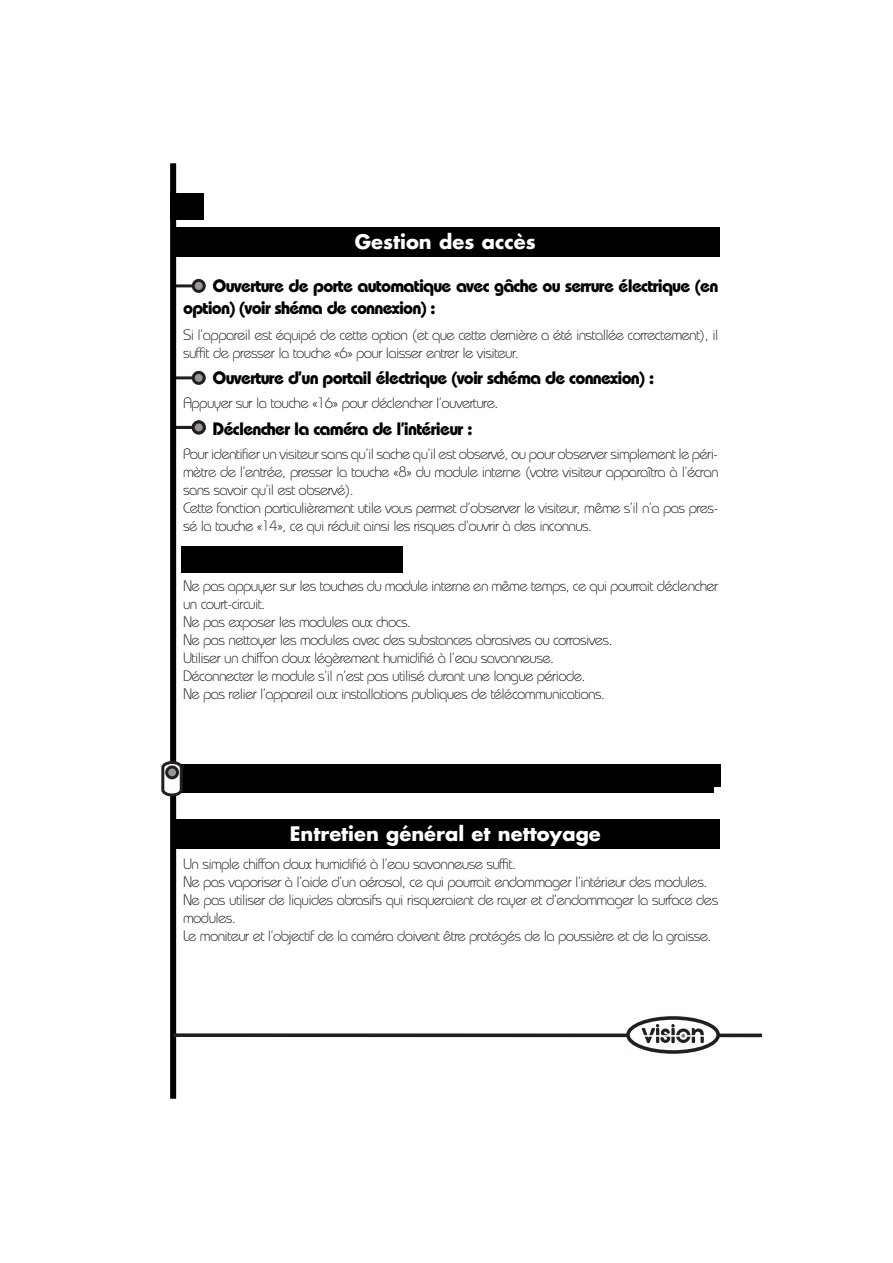
<style>
.page{position:relative;width:893px;height:1263px;background:#fff}
.page>*{position:absolute;margin:0;border:0;box-sizing:border-box;transform-origin:0 0}
.t1{font:700 19.5px "Futura";color:#fff}
.t2{font:700 18px/21.6px "Bauhaus";letter-spacing:-.045em;color:#000}
.t3{font:300 15px/18px "Bauhaus";letter-spacing:-.045em;color:#000}
</style>
<div class="page">
<div style="left:171px;top:193px;width:33px;height:26px;background:#000"></div>
<div style="left:171px;top:227px;width:548px;height:30px;background:#000"></div>
<hr style="left:171px;top:284px;width:26px;height:3px;background:#231f20">
<div style="left:192px;top:279px;width:14px;height:14px;background:#989898;border:3px solid #231f20;border-radius:50%"></div>
<hr style="left:171px;top:376px;width:26px;height:3px;background:#231f20">
<div style="left:192px;top:371px;width:14px;height:14px;background:#989898;border:3px solid #231f20;border-radius:50%"></div>
<hr style="left:171px;top:426px;width:26px;height:3px;background:#231f20">
<div style="left:192px;top:420px;width:14px;height:14px;background:#989898;border:3px solid #231f20;border-radius:50%"></div>
<div style="left:170px;top:163px;width:6px;height:936px;background:#000"></div>
<svg style="left:626px;top:1016px;width:94px;height:38px"></svg>
<svg style="left:173px;top:1024px;width:589px;height:20px"></svg>
<div style="left:182px;top:547px;width:221px;height:26px;background:#000"></div>
<div style="left:172px;top:764px;width:548px;height:23px;background:#000"></div>
<div style="left:179px;top:769px;width:534px;height:24px;background:#000"></div>
<svg style="left:161px;top:760px;width:22px;height:38px"></svg>
<div style="left:165px;top:765px;width:14px;height:14px;background:#989898;border:3px solid #231f20;border-radius:50%"></div>
<div style="left:171px;top:819px;width:548px;height:30px;background:#000"></div>
<h1 class="t1" style="left:355px;top:232px;width:182px">Gestion des accès</h1>
<p class="t2" style="left:183px;top:277px;width:536px;text-indent:29px">Ouverture de porte automatique avec gâche ou serrure électrique (en option) (voir shéma de connexion) :</p>
<p class="t3" style="left:183px;top:327px;width:536px">Si l’appareil est équipé de cette option (et que cette dernière a été installée correctement), il suffit de presser la touche «6» pour laisser entrer le visiteur.</p>
<p class="t2" style="left:212px;top:369px;width:443px">Ouverture d’un portail électrique (voir schéma de connexion) :</p>
<p class="t3" style="left:183px;top:396px;width:317px">Appuyer sur la touche «16» pour déclencher l’ouverture.</p>
<p class="t2" style="left:212px;top:419px;width:261px">Déclencher la caméra de l’intérieur :</p>
<p class="t3" style="left:183px;top:446px;width:537px">Pour identifier un visiteur sans qu’il sache qu’il est observé, ou pour observer simplement le péri&shy;mètre de l’entrée, presser la touche «8» du module interne (votre visiteur apparaîtra à l’écran sans savoir qu’il est observé).<br>Cette fonction particulièrement utile vous permet d’observer le visiteur, même s’il n’a pas pres&shy;sé la touche «14», ce qui réduit ainsi les risques d’ouvrir à des inconnus.</p>
<p class="t3" style="left:183px;top:578px;width:536px">Ne pas appuyer sur les touches du module interne en même temps, ce qui pourrait déclencher un court-circuit.<br>Ne pas exposer les modules aux chocs.<br>Ne pas nettoyer les modules avec des substances abrasives ou corrosives.<br>Utiliser un chiffon doux légèrement humidifié à l’eau savonneuse.<br>Déconnecter le module s’il n’est pas utilisé durant une longue période.<br>Ne pas relier l’appareil aux installations publiques de télécommunications.</p>
<h1 class="t1" style="left:290px;top:825px;width:312px">Entretien général et nettoyage</h1>
<p class="t3" style="left:183px;top:857px;width:536px">Un simple chiffon doux humidifié à l’eau savonneuse suffit.<br>Ne pas vaporiser à l’aide d’un aérosol, ce qui pourrait endommager l’intérieur des modules.<br>Ne pas utiliser de liquides abrasifs qui risqueraient de rayer et d’endommager la surface des modules.<br>Le moniteur et l’objectif de la caméra doivent être protégés de la poussière et de la graisse.</p>
</div>
